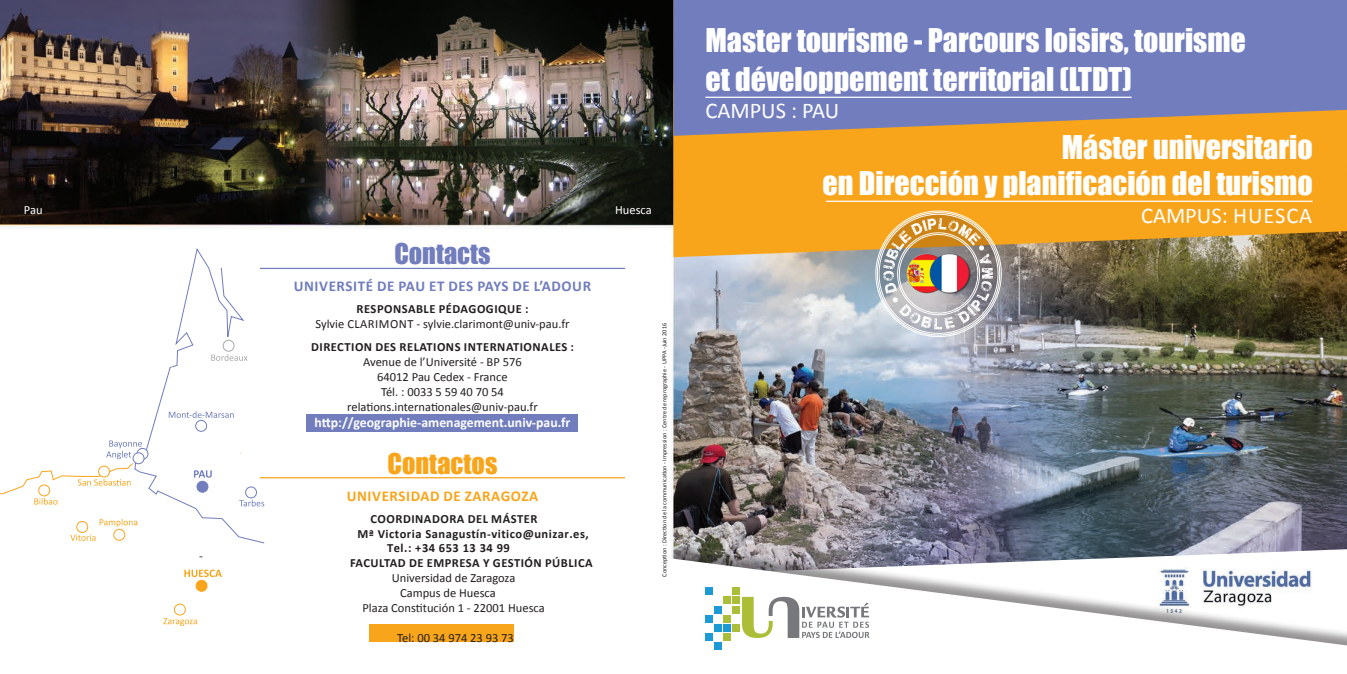
<style>
.page{position:relative;width:1347px;height:674px;background:#fff}
.page>*{position:absolute;margin:0;border:0;box-sizing:border-box;transform-origin:0 0}
.t1{font:30px "Impact";color:#fff}
.t2{font:26.25px "Impact";color:#f9a51b}
.t3{font:26.25px "Impact";color:#717dbd}
.t4{font:22.5px "Calibri";color:#fff}
.t5{font:700 15px "Calibri";letter-spacing:.04em;color:#717dbd}
.t6{font:700 15px "Calibri";letter-spacing:.04em;color:#f9a51b}
.t7{font:700 13.75px "Calibri";color:#fff}
.t8{font:12.5px "Calibri";color:#231f20}
.t9{font:700 12.5px "Calibri";letter-spacing:.04em;color:#231f20}
.t10{font:700 12.5px "Calibri";letter-spacing:.04em;color:#231f20}
.t11{font:12.5px "Calibri";color:#fff}
.t12{font:6.25px "Calibri";color:#231f20}
.s1{font-style:inherit}
</style>
<div class="page">
<img style="left:0;top:0;width:1346px;height:642px">
<svg style="left:673px;top:136px;width:673px;height:121px;background:#eda021"></svg>
<svg style="left:673px;top:0;width:673px;height:136px;background:#7e81ad"></svg>
<div style="left:306px;top:414px;width:272px;height:17px;background:#717dbd"></div>
<hr style="left:260px;top:268px;width:365px;height:1px;background:#717dbd">
<hr style="left:260px;top:477px;width:365px;height:1px;background:#f9a51b">
<div style="left:669px;top:543px;width:677px;height:130px;background:#231f20;opacity:.48"></div>
<svg style="left:666px;top:557px;width:680px;height:116px"></svg>
<div style="left:714px;top:642px;width:7px;height:7px;background:#1d99d6"></div>
<div style="left:705px;top:587px;width:7px;height:7px;background:#1d99d6"></div>
<div style="left:714px;top:624px;width:7px;height:7px;background:#1d99d6"></div>
<div style="left:714px;top:605px;width:7px;height:7px;background:#1d99d6"></div>
<div style="left:705px;top:633px;width:7px;height:7px;background:#1d99d6"></div>
<div style="left:705px;top:615px;width:7px;height:7px;background:#1d99d6"></div>
<div style="left:733px;top:596px;width:7px;height:7px;background:#acbe37"></div>
<div style="left:733px;top:587px;width:7px;height:7px;background:#acbe37"></div>
<div style="left:733px;top:624px;width:7px;height:7px;background:#acbe37"></div>
<div style="left:733px;top:605px;width:7px;height:7px;background:#acbe37"></div>
<div style="left:723px;top:633px;width:7px;height:7px;background:#acbe37"></div>
<div style="left:723px;top:615px;width:7px;height:7px;background:#acbe37"></div>
<div style="left:723px;top:624px;width:7px;height:7px;background:#1d99d6"></div>
<div style="left:723px;top:596px;width:7px;height:7px;background:#acbe37"></div>
<svg style="left:742px;top:596px;width:127px;height:41px"></svg>
<hr style="left:705px;top:97px;width:426px;height:1px;background:#fff">
<hr style="left:826px;top:200px;width:486px;height:2px;background:#fff">
<div style="left:369px;top:624px;width:145px;height:17px;background:#f9a51b"></div>
<svg style="left:134px;top:247px;width:131px;height:296px"></svg>
<svg style="left:100px;top:518px;width:37px;height:8px"></svg>
<svg style="left:163px;top:617px;width:34px;height:8px"></svg>
<div style="left:114px;top:529px;width:11px;height:11px;background:#fff;border-radius:50%"></div>
<div style="left:113px;top:528px;width:12px;height:12px;border:1px solid #f9a51b;border-radius:50%"></div>
<svg style="left:70px;top:534px;width:25px;height:6px"></svg>
<div style="left:77px;top:521px;width:11px;height:11px;background:#fff;border-radius:50%"></div>
<div style="left:76px;top:520px;width:12px;height:12px;border:1px solid #f9a51b;border-radius:50%"></div>
<div style="left:174px;top:603px;width:11px;height:11px;background:#fff;border-radius:50%"></div>
<div style="left:174px;top:603px;width:12px;height:12px;border:1px solid #f9a51b;border-radius:50%"></div>
<svg style="left:184px;top:569px;width:38px;height:7px"></svg>
<div style="left:196px;top:580px;width:11px;height:11px;background:#f9a51b;border-radius:50%"></div>
<div style="left:196px;top:579px;width:11px;height:12px;border:1px solid #f9a51b;border-radius:50%"></div>
<div style="left:223px;top:340px;width:11px;height:11px;background:#fff;border-radius:50%"></div>
<div style="left:223px;top:339px;width:11px;height:12px;border:1px solid #a8a9ad;border-radius:50%"></div>
<svg style="left:211px;top:354px;width:36px;height:6px"></svg>
<svg style="left:0;top:366px;width:264px;height:140px"></svg>
<div style="left:39px;top:484px;width:11px;height:11px;background:#fff;border-radius:50%"></div>
<div style="left:38px;top:484px;width:12px;height:12px;border:1px solid #f9a51b;border-radius:50%"></div>
<div style="left:196px;top:420px;width:11px;height:11px;background:#fff;border-radius:50%"></div>
<div style="left:195px;top:419px;width:12px;height:12px;border:1px solid #717dbd;border-radius:50%"></div>
<svg style="left:137px;top:448px;width:11px;height:11px"></svg>
<div style="left:137px;top:447px;width:11px;height:12px;border:1px solid #717dbd;border-radius:50%"></div>
<div style="left:133px;top:452px;width:11px;height:11px;background:#fff;border-radius:50%"></div>
<div style="left:133px;top:452px;width:11px;height:12px;border:1px solid #717dbd;border-radius:50%"></div>
<div style="left:197px;top:481px;width:11px;height:11px;background:#717dbd;border-radius:50%"></div>
<div style="left:196px;top:480px;width:12px;height:12px;border:1px solid #717dbd;border-radius:50%"></div>
<div style="left:245px;top:486px;width:11px;height:11px;background:#fff;border-radius:50%"></div>
<div style="left:245px;top:486px;width:12px;height:12px;border:1px solid #717dbd;border-radius:50%"></div>
<img style="left:904px;top:188px;width:69px;height:170px">
<svg style="left:867px;top:202px;width:143px;height:143px;background:#c5ac8b"></svg>
<p class="t11" style="left:24px;top:202px;width:20px">Pau</p>
<p class="t11" style="left:615px;top:202px;width:38px">Huesca</p>
<p class="t3" style="left:394px;top:233px;width:98px">Contacts</p>
<p class="t5" style="left:294px;top:276px;width:299px">UNIVERSITÉ DE PAU ET DES PAYS DE L’ADOUR</p>
<p class="t9" style="left:356px;top:301px;width:173px">RESPONSABLE PÉDAGOGIQUE :</p>
<p class="t8" style="left:315px;top:316px;width:255px">Sylvie CLARIMONT - sylvie.clarimont@univ-pau.fr</p>
<p class="t9" style="left:311px;top:338px;width:264px">DIRECTION DES RELATIONS INTERNATIONALES :</p>
<p class="t8" style="left:363px;top:353px;width:160px">Avenue de l’Université - BP 576</p>
<p class="t8" style="left:377px;top:368px;width:132px">64012 Pau Cedex - France</p>
<p class="t8" style="left:381px;top:383px;width:124px">Tél. : 0033 5 59 40 70 54</p>
<p class="t8" style="left:347px;top:398px;width:192px">relations.internationales@univ-pau.fr</p>
<p class="t7" style="left:314px;top:414px;width:257px">http://geographie-amenagement.univ-pau.fr</p>
<p class="t2" style="left:387px;top:443px;width:111px">Contactos</p>
<p class="t6" style="left:347px;top:486px;width:193px">UNIVERSIDAD DE ZARAGOZA</p>
<p class="t9" style="left:370px;top:511px;width:168px">COORDINADORA DEL MÁSTE<span class="s1">R</span></p>
<p class="t10" style="left:357px;top:525px;width:233px">Mª Victoria Sanagustín-vitico@unizar.es,</p>
<p class="t10" style="left:387px;top:539px;width:124px">Tel.: +34 653 13 34 99</p>
<p class="t8" style="left:199px;top:547px;width:5px">-</p>
<p class="t9" style="left:350px;top:554px;width:244px">FACULTAD DE EMPRESA Y GESTIÓN PÚBLICA</p>
<p class="t8" style="left:392px;top:569px;width:125px">Universidad de Zaragoza</p>
<p class="t8" style="left:400px;top:584px;width:97px">Campus de Huesca</p>
<p class="t8" style="left:362px;top:599px;width:184px">Plaza Constitución 1 - 22001 Huesca</p>
<p class="t8" style="left:397px;top:629px;width:118px">Tel: 00 34 974 23 93 73</p>
<p class="t12" style="left:660px;top:576px;width:255px;rotate:-90deg">Conception : Direction de la communication - Impression : Centre de reprographie - UPPA -Juin 2016</p>
<p class="t1" style="left:705px;top:17px;width:542px">Master tourisme - Parcours loisirs, tourisme</p>
<p class="t1" style="left:705px;top:56px;width:428px">et développement territorial (LTDT)</p>
<p class="t4" style="left:705px;top:96px;width:135px">CAMPUS : PAU</p>
<p class="t1" style="left:1061px;top:124px;width:252px">Máster universitario</p>
<p class="t1" style="left:822px;top:160px;width:491px">en Dirección y planificación del turismo</p>
<p class="t4" style="left:1141px;top:201px;width:173px">CAMPUS: HUESCA</p>
</div>
